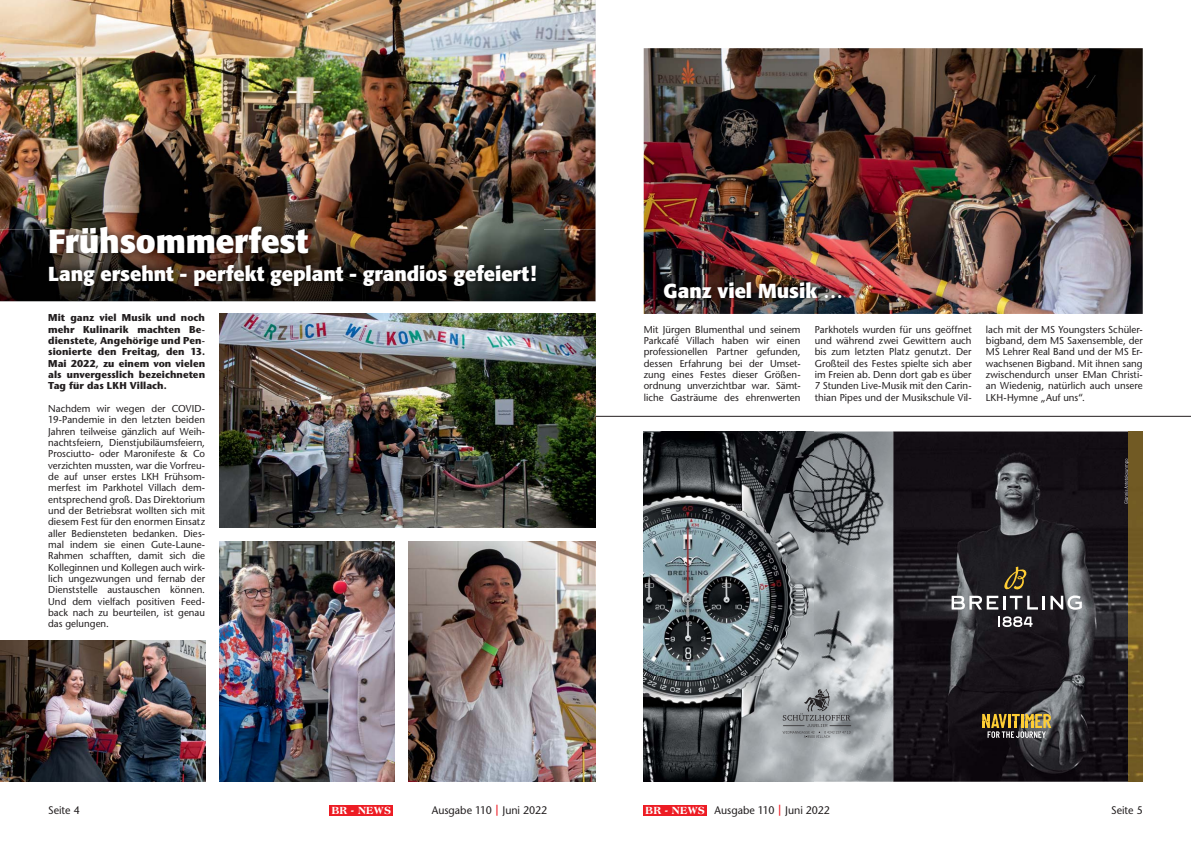
<style>
.page{position:relative;width:1191px;height:842px;background:#fff}
.page>*{position:absolute;margin:0;border:0;box-sizing:border-box;transform-origin:0 0}
.t1{font:700 33px "Formata";letter-spacing:-.005em;color:#fff}
.t2{font:700 20px "Formata";color:#fff}
.t3{font:800 11.1px "Americana";letter-spacing:.02em;color:#fff;scale:.9 1}
.t4{font:11px "Stone Sans";color:#231f20}
.t5{font:10px/11.3px "Stone Sans";color:#231f20;text-align:justify}
.t6{font:700 10px/11.3px "Stone Sans";letter-spacing:.005em;color:#231f20;text-align:justify}
.s1{font-weight:700;color:#ed1c24}
</style>
<div class="page">
<div style="left:330px;top:805px;width:63px;height:10px;background:#ed1c24"></div>
<div style="left:643px;top:805px;width:64px;height:10px;background:#ed1c24"></div>
<img style="left:0;top:0;width:595px;height:301px">
<img style="left:41px;top:219px;width:502px;height:75px">
<hr style="left:595px;top:416px;width:596px;height:1px;background:#231f20">
<img style="left:893px;top:431px;width:235px;height:351px">
<img style="left:814px;top:431px;width:79px;height:42px">
<img style="left:814px;top:473px;width:79px;height:75px">
<img style="left:814px;top:548px;width:79px;height:115px">
<img style="left:865px;top:762px;width:28px;height:20px">
<img style="left:814px;top:663px;width:79px;height:99px">
<img style="left:814px;top:739px;width:51px;height:43px">
<svg style="left:982px;top:714px;width:69px;height:24px;background:#8b7a49"></svg>
<svg style="left:1050px;top:595px;width:31px;height:15px"></svg>
<svg style="left:951px;top:596px;width:93px;height:14px"></svg>
<svg style="left:998px;top:616px;width:34px;height:11px"></svg>
<svg style="left:1003px;top:567px;width:24px;height:23px"></svg>
<img style="left:1128px;top:431px;width:14px;height:351px">
<svg style="left:1124px;top:459px;width:4px;height:44px"></svg>
<img style="left:643px;top:431px;width:171px;height:351px">
<svg style="left:782px;top:689px;width:69px;height:49px;background:#94989b"></svg>
<img style="left:643px;top:48px;width:499px;height:266px">
<img style="left:656px;top:275px;width:193px;height:31px">
<img style="left:219px;top:314px;width:376px;height:213px">
<img style="left:219px;top:541px;width:175px;height:241px">
<img style="left:409px;top:541px;width:186px;height:241px">
<img style="left:0;top:640px;width:205px;height:142px">
<h1 class="t1" style="left:48px;top:225px;width:261px">Frühsommerfest</h1>
<h2 class="t2" style="left:48px;top:264px;width:489px">Lang ersehnt - perfekt geplant - grandios gefeiert!</h2>
<p class="t6" style="left:48px;top:313px;width:158px">Mit ganz viel Musik und noch mehr Kulinarik machten Be&shy;dienstete, Angehörige und Pen&shy;sionierte den Freitag, den 13.<br>Mai 2022, zu einem von vielen als unvergesslich bezeichneten Tag für das LKH Villach.</p>
<p class="t5" style="left:48px;top:403px;width:158px">Nachdem wir wegen der COVID-19-Pandemie in den letzten beiden Jahren teilweise gänzlich auf Weih&shy;nachtsfeiern, Dienstjubiläumsfeiern, Prosciutto- oder Maronifeste &amp; Co verzichten mussten, war die Vorfreu&shy;de auf unser erstes LKH Frühsom&shy;merfest im Parkhotel Villach dem&shy;entsprechend groß. Das Direktorium und der Betriebsrat wollten sich mit diesem Fest für den enormen Einsatz aller Bediensteten bedanken. Dies&shy;mal indem sie einen Gute-Laune-Rahmen schafften, damit sich die Kolleginnen und Kollegen auch wirk&shy;lich ungezwungen und fernab der Dienststelle austauschen können.<br>Und dem vielfach positiven Feed&shy;back nach zu beurteilen, ist genau das gelungen.</p>
<h2 class="t2" style="left:663px;top:282px;width:181px">Ganz viel Musik …</h2>
<p class="t5" style="left:643px;top:324px;width:158px">Mit Jürgen Blumenthal und seinem Parkcafé Villach haben wir einen professionellen Partner gefunden, dessen Erfahrung bei der Umset&shy;zung eines Festes dieser Größen&shy;ordnung unverzichtbar war. Sämt&shy;liche Gasträume des ehrenwerten</p>
<p class="t5" style="left:814px;top:324px;width:158px">Parkhotels wurden für uns geöffnet und während zwei Gewittern auch bis zum letzten Platz genutzt. Der Großteil des Festes spielte sich aber im Freien ab. Denn dort gab es über 7 Stunden Live-Musik mit den Carin&shy;thian Pipes und der Musikschule Vil-</p>
<p class="t5" style="left:986px;top:324px;width:159px">lach mit der MS Youngsters Schüler&shy;bigband, dem MS Saxensemble, der MS Lehrer Real Band und der MS Er&shy;wachsenen Bigband. Mit ihnen sang zwischendurch unser EMan Christi&shy;an Wiedenig, natürlich auch unsere LKH-Hymne „Auf uns“.</p>
<p class="t4" style="left:48px;top:805px;width:33px">Seite 4</p>
<p class="t4" style="left:432px;top:805px;width:117px">Ausgabe 110 <span class="s1">|</span> Juni 2022</p>
<p class="t3" style="left:332px;top:806px;width:67px">BR - NEWS</p>
<p class="t4" style="left:714px;top:805px;width:117px">Ausgabe 110 <span class="s1">|</span> Juni 2022</p>
<p class="t3" style="left:645px;top:806px;width:67px">BR - NEWS</p>
<p class="t4" style="left:1111px;top:805px;width:33px">Seite 5</p>
</div>
